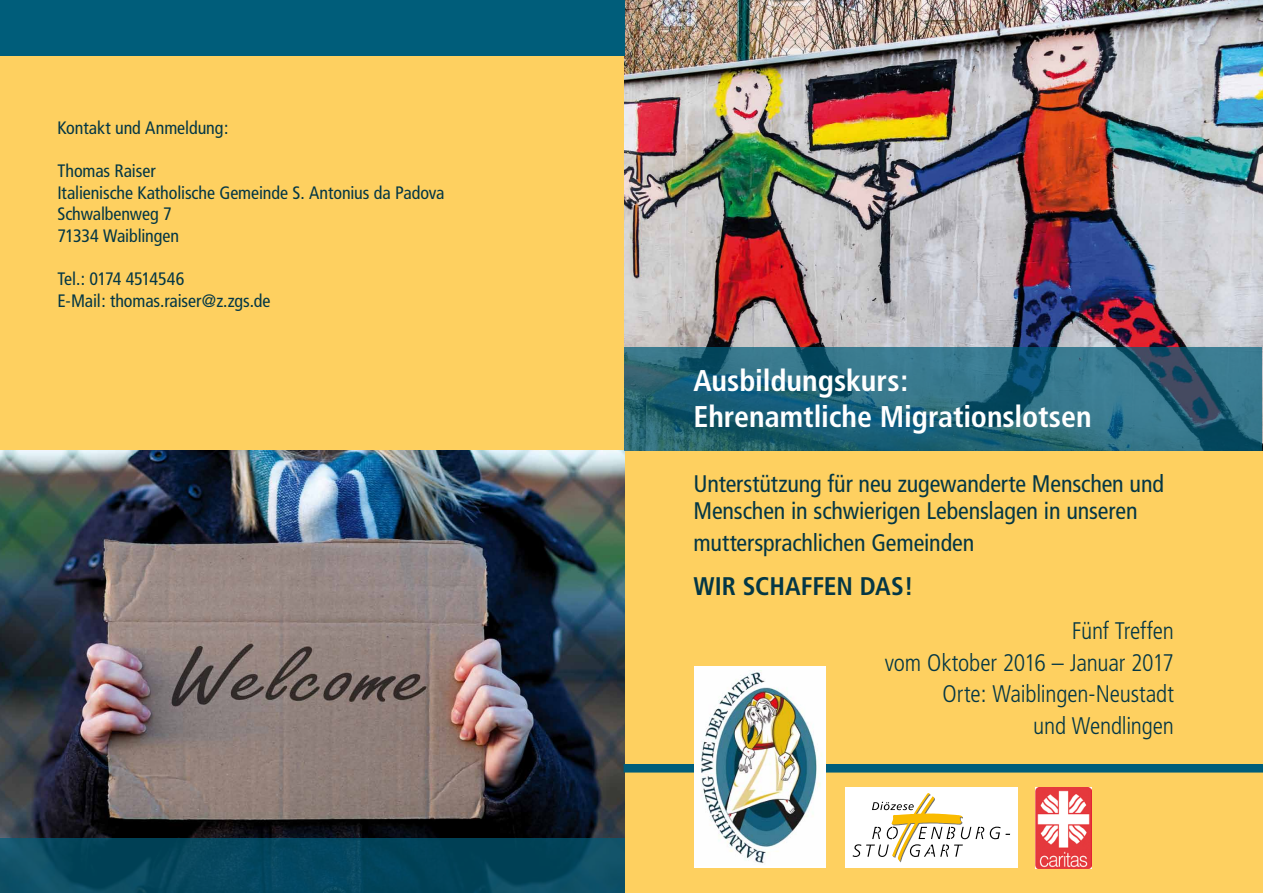
<style>
.page{position:relative;width:1263px;height:893px;background:#fff}
.page>*{position:absolute;margin:0;border:0;box-sizing:border-box;transform-origin:0 0}
.t1{font:700 condensed 30px/36px "Frutiger";color:#fff}
.t2{font:700 condensed 25.5px "Frutiger";color:#043745}
.t3{font:condensed 24px/27px "Frutiger";letter-spacing:-.005em;color:#043745}
.t4{font:300 condensed 24px/31.5px "Frutiger";letter-spacing:-.01em;color:#043745;text-align:right}
.t5{font:condensed 18px/21.6px "Frutiger";letter-spacing:-.005em;color:#043745}
</style>
<div class="page">
<div style="left:0;top:0;width:1262px;height:893px;background:#fed060"></div>
<img style="left:624px;top:0;width:638px;height:348px">
<img style="left:0;top:451px;width:624px;height:387px">
<div style="left:0;top:0;width:624px;height:55px;background:#005d7a"></div>
<svg style="left:624px;top:348px;width:638px;height:103px;background:#26667b"></svg>
<div style="left:624px;top:765px;width:638px;height:7px;background:#005d7a"></div>
<div style="left:624px;top:764px;width:639px;height:8px;border:2px solid #005d7a"></div>
<svg style="left:0;top:838px;width:624px;height:55px;background:#05475d"></svg>
<div style="left:846px;top:787px;width:172px;height:81px;background:#fff"></div>
<svg style="left:990px;top:827px;width:20px;height:12px"></svg>
<svg style="left:853px;top:793px;width:131px;height:69px"></svg>
<img style="left:1035px;top:787px;width:57px;height:82px">
<div style="left:694px;top:666px;width:132px;height:202px;background:#fff"></div>
<img style="left:701px;top:670px;width:121px;height:193px">
<p class="t5" style="left:57px;top:117px;width:173px">Kontakt und Anmeldung:</p>
<p class="t5" style="left:57px;top:160px;width:389px">Thomas Raiser<br>Italienische Katholische Gemeinde S. Antonius da Padova<br>Schwalbenweg 7<br>71334 Waiblingen</p>
<p class="t5" style="left:57px;top:268px;width:215px">Tel.: 0174 4514546<br>E-Mail: thomas.raiser@z.zgs.de</p>
<h1 class="t1" style="left:693px;top:363px;width:400px">Ausbildungskurs:<br>Ehrenamtliche Migrationslotsen</h1>
<h3 class="t3" style="left:693px;top:471px;width:472px">Unterstützung für neu zugewanderte Menschen und<br>Menschen in schwierigen Lebenslagen in unseren</h3>
<h3 class="t3" style="left:693px;top:529px;width:282px">muttersprachlichen Gemeinden</h3>
<h2 class="t2" style="left:693px;top:571px;width:222px">Wir schaffen das!</h2>
<h3 class="t4" style="left:885px;top:616px;width:291px">Fünf Treffen<br>vom Oktober 2016 – Januar 2017<br>Orte: Waiblingen-Neustadt<br>und Wendlingen</h3>
</div>
